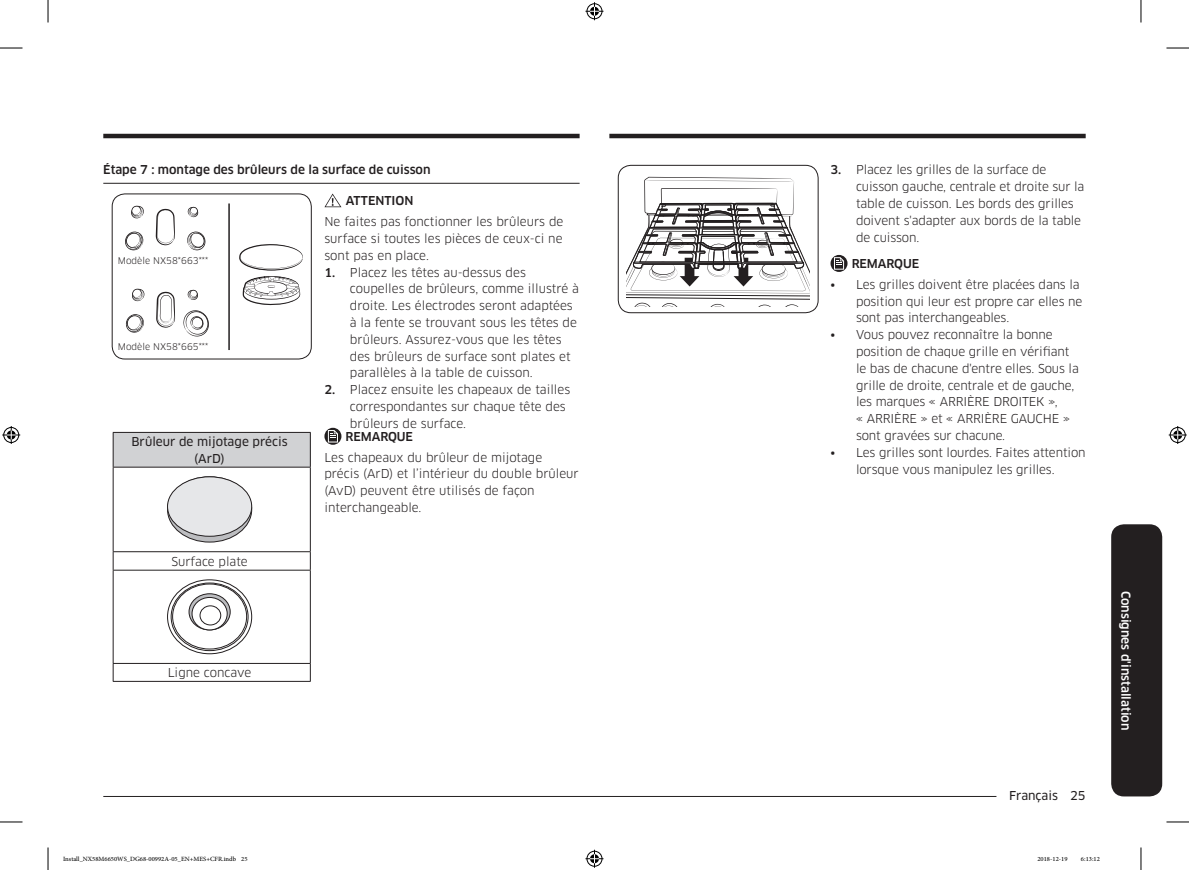
<style>
.page{position:relative;width:1189px;height:870px;background:#fff}
.page>*{position:absolute;margin:0;border:0;box-sizing:border-box;transform-origin:0 0}
.t1{font:12px/16.8px "Samsung Clan Pro";letter-spacing:-.01em;color:#231f20}
.t2{font:500 12px "Samsung Clan Pro";color:#231f20}
.t3{font:12px/16.8px "Samsung Clan Pro News";color:#231f20;text-align:center}
.t4{font:500 12px "Samsung Clan Pro";color:#fff}
.t5{font:9px "Adobe Arabic";color:#000}
.t6{font:9px "Samsung Clan Pro";color:#231f20}
.s1{font-weight:500}
.s2{font-family:"Samsung Clan Pro News"}
</style>
<div class="page">
<hr style="left:103px;top:796px;width:936px;height:1px;background:#231f20">
<div style="left:996px;top:787px;width:89px;height:15px;background:#fff"></div>
<div style="left:1111px;top:524px;width:51px;height:272px;background:#231f20;border-radius:13px"></div>
<hr style="left:609px;top:134px;width:476px;height:4px;background:#231f20">
<hr style="left:103px;top:134px;width:477px;height:4px;background:#231f20">
<svg style="left:627px;top:177px;width:182px;height:130px"></svg>
<div style="left:618px;top:165px;width:200px;height:148px;border:1px solid #231f20;border-radius:13px"></div>
<svg style="left:830px;top:255px;width:17px;height:17px"></svg>
<svg style="left:834px;top:257px;width:10px;height:13px"></svg>
<hr style="left:103px;top:183px;width:477px;height:1px;background:#231f20">
<svg style="left:239px;top:244px;width:64px;height:61px"></svg>
<svg style="left:156px;top:209px;width:19px;height:36px"></svg>
<svg style="left:125px;top:231px;width:18px;height:19px"></svg>
<svg style="left:131px;top:206px;width:13px;height:12px"></svg>
<svg style="left:187px;top:231px;width:19px;height:19px"></svg>
<svg style="left:188px;top:207px;width:10px;height:10px"></svg>
<svg style="left:126px;top:314px;width:18px;height:19px"></svg>
<svg style="left:132px;top:289px;width:12px;height:12px"></svg>
<svg style="left:188px;top:290px;width:10px;height:10px"></svg>
<svg style="left:156px;top:292px;width:19px;height:36px"></svg>
<svg style="left:183px;top:310px;width:26px;height:26px"></svg>
<div style="left:112px;top:194px;width:200px;height:165px;border:1px solid #231f20;border-radius:13px"></div>
<hr style="left:228px;top:203px;width:2px;height:147px;background:#231f20">
<svg style="left:324px;top:194px;width:17px;height:13px"></svg>
<div style="left:113px;top:432px;width:197px;height:35px;background:#d1d2d4"></div>
<hr style="left:113px;top:432px;width:198px;height:1px;background:#231f20">
<hr style="left:113px;top:433px;width:1px;height:34px;background:#231f20">
<hr style="left:310px;top:433px;width:1px;height:34px;background:#231f20">
<hr style="left:113px;top:467px;width:198px;height:1px;background:#231f20">
<hr style="left:113px;top:467px;width:1px;height:84px;background:#231f20">
<hr style="left:310px;top:467px;width:1px;height:84px;background:#231f20">
<hr style="left:113px;top:551px;width:198px;height:1px;background:#231f20">
<svg style="left:113px;top:552px;width:1px;height:18px"></svg>
<svg style="left:310px;top:552px;width:1px;height:18px"></svg>
<hr style="left:113px;top:570px;width:198px;height:1px;background:#231f20">
<hr style="left:113px;top:570px;width:1px;height:93px;background:#231f20">
<hr style="left:310px;top:570px;width:1px;height:93px;background:#231f20">
<hr style="left:113px;top:663px;width:198px;height:1px;background:#231f20">
<svg style="left:113px;top:664px;width:1px;height:17px"></svg>
<svg style="left:310px;top:664px;width:1px;height:17px"></svg>
<hr style="left:113px;top:681px;width:198px;height:1px;background:#231f20">
<svg style="left:168px;top:477px;width:84px;height:65px"></svg>
<div style="left:168px;top:477px;width:84px;height:59px;background:#e6e7e9;border-radius:50%"></div>
<div style="left:167px;top:476px;width:85px;height:61px;border:1px solid #231f20;border-radius:50%"></div>
<svg style="left:168px;top:580px;width:84px;height:74px"></svg>
<div style="left:167px;top:579px;width:85px;height:75px;border:1px solid #231f20;border-radius:50%"></div>
<svg style="left:189px;top:594px;width:41px;height:36px"></svg>
<div style="left:189px;top:593px;width:42px;height:37px;border:1px solid #231f20;border-radius:50%"></div>
<svg style="left:192px;top:597px;width:35px;height:33px"></svg>
<div style="left:192px;top:597px;width:35px;height:33px;border:1px solid #231f20;border-radius:50%"></div>
<div style="left:200px;top:606px;width:21px;height:19px;background:#fff;border-radius:50%"></div>
<div style="left:200px;top:606px;width:21px;height:19px;border:1px solid #231f20;border-radius:50%"></div>
<div style="left:171px;top:583px;width:77px;height:68px;border:1px solid #231f20;border-radius:50%"></div>
<svg style="left:324px;top:428px;width:17px;height:17px"></svg>
<svg style="left:328px;top:430px;width:10px;height:12px"></svg>
<svg style="left:0;top:48px;width:22px;height:1px"></svg>
<svg style="left:1166px;top:48px;width:23px;height:1px"></svg>
<svg style="left:0;top:822px;width:22px;height:1px"></svg>
<svg style="left:1166px;top:822px;width:23px;height:1px"></svg>
<svg style="left:48px;top:0;width:1px;height:22px"></svg>
<svg style="left:48px;top:847px;width:1px;height:23px"></svg>
<svg style="left:1141px;top:0;width:1px;height:22px"></svg>
<svg style="left:1141px;top:847px;width:1px;height:23px"></svg>
<svg style="left:585px;top:2px;width:18px;height:18px"></svg>
<svg style="left:585px;top:850px;width:18px;height:18px"></svg>
<svg style="left:2px;top:426px;width:18px;height:18px"></svg>
<svg style="left:1169px;top:426px;width:18px;height:18px"></svg>
<p class="t2" style="left:103px;top:163px;width:329px">Étape 7 : montage des brûleurs de la surface de cuisson</p>
<p class="t6" style="left:118px;top:256px;width:92px">Modèle NX58*663***</p>
<p class="t6" style="left:118px;top:341px;width:92px">Modèle NX58*665***</p>
<p class="t3" style="left:131px;top:433px;width:158px">Brûleur de mijotage précis (ArD)</p>
<p class="t1" style="left:171px;top:553px;width:78px">Surface plate</p>
<p class="t2" style="left:346px;top:194px;width:69px">ATTENTION</p>
<p class="t1" style="left:324px;top:213px;width:240px;text-align:justify">Ne faites pas fonctionner les brûleurs de surface si toutes les pièces de ceux-ci ne sont pas en place.</p>
<p class="t1" style="left:350px;top:264px;width:231px;text-indent:-26px"><span class="s1">1.</span> Placez les têtes au-dessus des coupelles de brûleurs, comme illustré à droite. Les électrodes seront adaptées à la fente se trouvant sous les têtes de brûleurs. Assurez-vous que les têtes des brûleurs de surface sont plates et parallèles à la table de cuisson.</p>
<p class="t1" style="left:350px;top:381px;width:222px;text-indent:-26px"><span class="s1">2.</span> Placez ensuite les chapeaux de tailles correspondantes sur chaque tête des brûleurs de surface.</p>
<p class="t2" style="left:346px;top:429px;width:69px">REMARQUE</p>
<p class="t1" style="left:324px;top:449px;width:256px">Les chapeaux du brûleur de mijotage précis (ArD) et l’intérieur du double brûleur (AvD) peuvent être utilisés de façon interchangeable.</p>
<p class="t1" style="left:168px;top:664px;width:85px">Ligne concave</p>
<p class="t1" style="left:856px;top:162px;width:230px;text-indent:-26px"><span class="s1">3.</span> Placez les grilles de la surface de cuisson gauche, centrale et droite sur la table de cuisson. Les bords des grilles doivent s'adapter aux bords de la table de cuisson.</p>
<p class="t2" style="left:852px;top:256px;width:69px">REMARQUE</p>
<p class="t1" style="left:856px;top:276px;width:228px;text-indent:-26px"><span class="s2">•</span> Les grilles doivent être placées dans la position qui leur est propre car elles ne sont pas interchangeables.</p>
<p class="t1" style="left:856px;top:326px;width:224px;text-indent:-26px"><span class="s2">•</span> Vous pouvez reconnaître la bonne position de chaque grille en vérifiant le bas de chacune d'entre elles. Sous la grille de droite, centrale et de gauche, les marques « ARRIÈRE DROITEK »,<br>« ARRIÈRE » et « ARRIÈRE GAUCHE » sont gravées sur chacune.</p>
<p class="t1" style="left:830px;top:444px;width:257px;text-align:center"><span class="s2">•</span> Les grilles sont lourdes. Faites attention lorsque vous manipulez les grilles.</p>
<p class="t4" style="left:1133px;top:590px;width:141px;rotate:90deg">Consignes d'installation</p>
<p class="t3" style="left:1009px;top:787px;width:78px">Français 25</p>
<p class="t5" style="left:63px;top:853px;width:186px">Install_NX58M6650WS_DG68-00992A-05_EN+MES+CFR.indb 25</p>
<p class="t5" style="left:1037px;top:853px;width:32px">2018-12-19</p>
<p class="t5" style="left:1081px;top:853px;width:20px">6:13:12</p>
</div>
